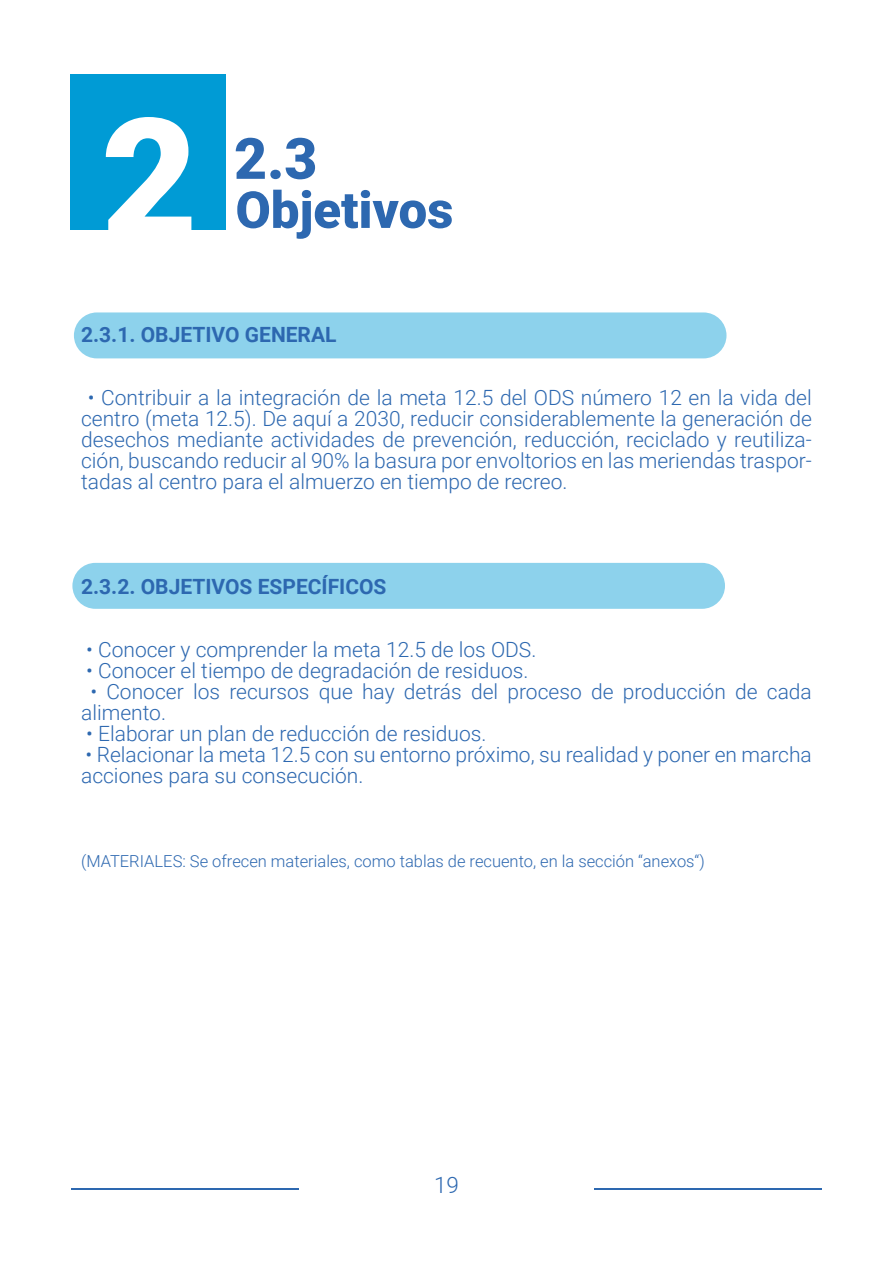
<style>
.page{position:relative;width:893px;height:1263px;background:#fff}
.page>*{position:absolute;margin:0;border:0;box-sizing:border-box;transform-origin:0 0}
.t1{font:900 57px "Roboto";color:#2d68b0}
.t2{font:900 51px "Roboto";color:#2d68b0}
.t3{font:300 22.5px "Roboto";color:#2d68b0}
.t4{font:300 21px/21px "Roboto";color:#2d68b0}
.t5{font:700 21px "Roboto";color:#2d68b0}
.t6{font:300 16.5px "Roboto";color:#2d68b0}
</style>
<div class="page">
<div style="left:72px;top:563px;width:653px;height:46px;background:#8dd2ec;border-radius:23px"></div>
<div style="left:74px;top:312px;width:652px;height:46px;background:#8dd2ec;border-radius:23px"></div>
<div style="left:70px;top:75px;width:155px;height:155px;background:#009bd5"></div>
<svg style="left:106px;top:117px;width:85px;height:113px"></svg>
<hr style="left:72px;top:1188px;width:227px;height:1px;background:#2d68b0">
<hr style="left:595px;top:1188px;width:227px;height:1px;background:#2d68b0">
<h1 class="t1" style="left:234px;top:126px;width:85px">2.3</h1>
<h2 class="t2" style="left:236px;top:181px;width:219px">Objetivos</h2>
<p class="t5" style="left:81px;top:323px;width:257px">2.3.1. OBJETIVO GENERAL</p>
<p class="t4" style="left:81px;top:388px;width:732px;text-align:justify;text-indent:7px">• Contribuir a la integración de la meta 12.5 del ODS número 12 en la vida del centro (meta 12.5). De aquí a 2030, reducir considerablemente la generación de desechos mediante actividades de prevención, reducción, reciclado y reutiliza&shy;ción, buscando reducir al 90% la basura por envoltorios en las meriendas traspor&shy;tadas al centro para el almuerzo en tiempo de recreo.</p>
<p class="t5" style="left:81px;top:575px;width:307px">2.3.2. OBJETIVOS ESPECÍFICOS</p>
<p class="t4" style="left:86px;top:640px;width:452px">• Conocer y comprender la meta 12.5 de los ODS.</p>
<p class="t4" style="left:86px;top:661px;width:444px">• Conocer el tiempo de degradación de residuos.</p>
<p class="t4" style="left:81px;top:682px;width:732px;text-indent:9px">• Conocer los recursos que hay detrás del proceso de producción de cada alimento.</p>
<p class="t4" style="left:86px;top:724px;width:402px">• Elaborar un plan de reducción de residuos.</p>
<p class="t4" style="left:81px;top:745px;width:732px">• Relacionar la meta 12.5 con su entorno próximo, su realidad y poner en marcha acciones para su consecución.</p>
<p class="t6" style="left:81px;top:852px;width:625px">(MATERIALES: Se ofrecen materiales, como tablas de recuento, en la sección “anexos“)</p>
<p class="t3" style="left:434px;top:1172px;width:26px">19</p>
</div>
